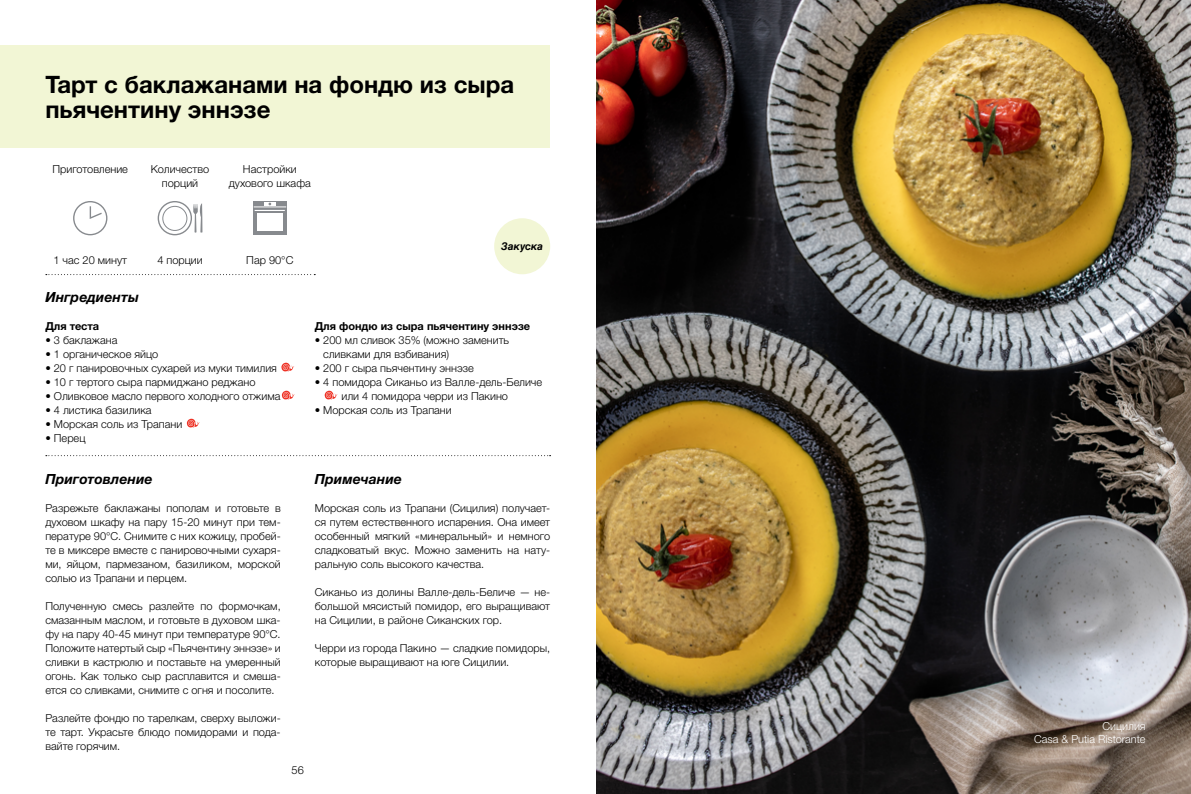
<style>
.page{position:relative;width:1191px;height:794px;background:#fff}
.page>*{position:absolute;margin:0;border:0;box-sizing:border-box;transform-origin:0 0}
.t1{font:700 24px/25px "Helvetica Neue LTW1 G";color:#000}
.t2{font:italic 700 14px "Helvetica Neue LTW1 G";color:#000}
.t3{font:300 11px/14px "Helvetica Neue LTW1 G";color:#000;text-align:justify}
.t4{font:700 11px "Helvetica Neue LTW1 G";color:#000}
.t5{font:300 11px/13.2px "Helvetica Neue LTW1 G";color:#fff;text-align:right}
.t6{font:italic 700 10.5px "Helvetica LT Std";color:#000}
</style>
<div class="page">
<div style="left:0;top:45px;width:550px;height:103px;background:#f2f6d5"></div>
<svg style="left:46px;top:274px;width:269px;height:1px"></svg>
<div style="left:73px;top:201px;width:34px;height:34px;border:1px solid #878a8e;border-radius:50%"></div>
<svg style="left:89px;top:205px;width:14px;height:14px"></svg>
<div style="left:158px;top:201px;width:34px;height:34px;border:1px solid #878a8e;border-radius:50%"></div>
<div style="left:162px;top:206px;width:25px;height:25px;border:1px solid #878a8e;border-radius:50%"></div>
<svg style="left:193px;top:203px;width:9px;height:30px"></svg>
<div style="left:253px;top:201px;width:34px;height:34px;background:#878a8e"></div>
<hr style="left:254px;top:207px;width:32px;height:1px;background:#fff">
<hr style="left:255px;top:210px;width:30px;height:1px;background:#fff">
<div style="left:257px;top:214px;width:26px;height:17px;background:#fff"></div>
<svg style="left:264px;top:202px;width:12px;height:4px"></svg>
<div style="left:494px;top:218px;width:56px;height:56px;background:#f2f6d5;border-radius:50%"></div>
<svg style="left:46px;top:455px;width:504px;height:1px"></svg>
<img style="left:596px;top:0;width:595px;height:794px">
<svg style="left:281px;top:363px;width:13px;height:8px"></svg>
<svg style="left:282px;top:391px;width:13px;height:8px"></svg>
<svg style="left:187px;top:419px;width:13px;height:8px"></svg>
<svg style="left:325px;top:391px;width:12px;height:8px"></svg>
<h1 class="t1" style="left:45px;top:72px;width:470px">Тарт с баклажанами на фондю из сыра пьячентину эннэзе</h1>
<p class="t3" style="left:53px;top:162px;width:77px">Приготовление</p>
<p class="t3" style="left:151px;top:163px;width:60px;line-height:13.2px;text-align:center">Количество порций</p>
<p class="t3" style="left:229px;top:163px;width:83px;line-height:13.2px;text-align:center">Настройки духового шкафа</p>
<p class="t3" style="left:53px;top:253px;width:75px">1 час 20 минут</p>
<p class="t3" style="left:246px;top:253px;width:49px">Пар 90°C</p>
<p class="t3" style="left:157px;top:253px;width:47px">4 порции</p>
<p class="t6" style="left:501px;top:240px;width:43px">Закуска</p>
<p class="t2" style="left:45px;top:288px;width:95px">Ингредиенты</p>
<p class="t4" style="left:45px;top:319px;width:55px">Для теста</p>
<p class="t3" style="left:45px;top:333px;width:74px">• 3 баклажана</p>
<p class="t3" style="left:45px;top:347px;width:114px">• 1 органическое яйцо</p>
<p class="t3" style="left:45px;top:361px;width:233px">• 20 г панировочных сухарей из муки тимилия</p>
<p class="t3" style="left:45px;top:375px;width:212px">• 10 г тертого сыра пармиджано реджано</p>
<p class="t3" style="left:45px;top:389px;width:236px">• Оливковое масло первого холодного отжима</p>
<p class="t3" style="left:45px;top:403px;width:108px">• 4 листика базилика</p>
<p class="t3" style="left:45px;top:417px;width:138px">• Морская соль из Трапани</p>
<p class="t3" style="left:45px;top:431px;width:42px">• Перец</p>
<p class="t4" style="left:315px;top:319px;width:217px">Для фондю из сыра пьячентину эннэзе</p>
<p class="t3" style="left:323px;top:333px;width:187px;text-indent:-9px">• 200 мл сливок 35% (можно заменить сливками для взбивания)</p>
<p class="t3" style="left:315px;top:361px;width:161px">• 200 г сыра пьячентину эннэзе</p>
<p class="t3" style="left:341px;top:375px;width:202px;text-indent:-27px">• 4 помидора Сиканьо из Валле-дель-Беличе или 4 помидора черри из Пакино</p>
<p class="t3" style="left:315px;top:403px;width:138px">• Морская соль из Трапани</p>
<p class="t2" style="left:45px;top:470px;width:109px">Приготовление</p>
<p class="t3" style="left:45px;top:501px;width:237px">Разрежьте баклажаны пополам и готовьте в духовом шкафу на пару 15-20 минут при тем&shy;пературе 90°C. Снимите с них кожицу, пробей&shy;те в миксере вместе с панировочными сухаря&shy;ми, яйцом, пармезаном, базиликом, морской солью из Трапани и перцем.</p>
<p class="t3" style="left:45px;top:599px;width:237px">Полученную смесь разлейте по формочкам, смазанным маслом, и готовьте в духовом шка&shy;фу на пару 40-45 минут при температуре 90°C.<br>Положите натертый сыр «Пьячентину эннэзе» и сливки в кастрюлю и поставьте на умеренный огонь. Как только сыр расплавится и смеша&shy;ется со сливками, снимите с огня и посолите.</p>
<p class="t3" style="left:45px;top:711px;width:237px">Разлейте фондю по тарелкам, сверху выложи&shy;те тарт. Украсьте блюдо помидорами и пода&shy;вайте горячим.</p>
<p class="t2" style="left:315px;top:470px;width:89px">Примечание</p>
<p class="t3" style="left:315px;top:501px;width:237px">Морская соль из Трапани (Сицилия) получает&shy;ся путем естественного испарения. Она имеет особенный мягкий «минеральный» и немного сладковатый вкус. Можно заменить на нату&shy;ральную соль высокого качества.</p>
<p class="t3" style="left:315px;top:585px;width:237px">Сиканьо из долины Валле-дель-Беличе — не&shy;большой мясистый помидор, его выращивают на Сицилии, в районе Сиканских гор.</p>
<p class="t3" style="left:315px;top:641px;width:237px">Черри из города Пакино — сладкие помидоры, которые выращивают на юге Сицилии.</p>
<p class="t3" style="left:292px;top:763px;width:14px">56</p>
<p class="t5" style="left:1034px;top:719px;width:113px">Сицилия<br>Casa &amp; Putia Ristorante</p>
</div>
